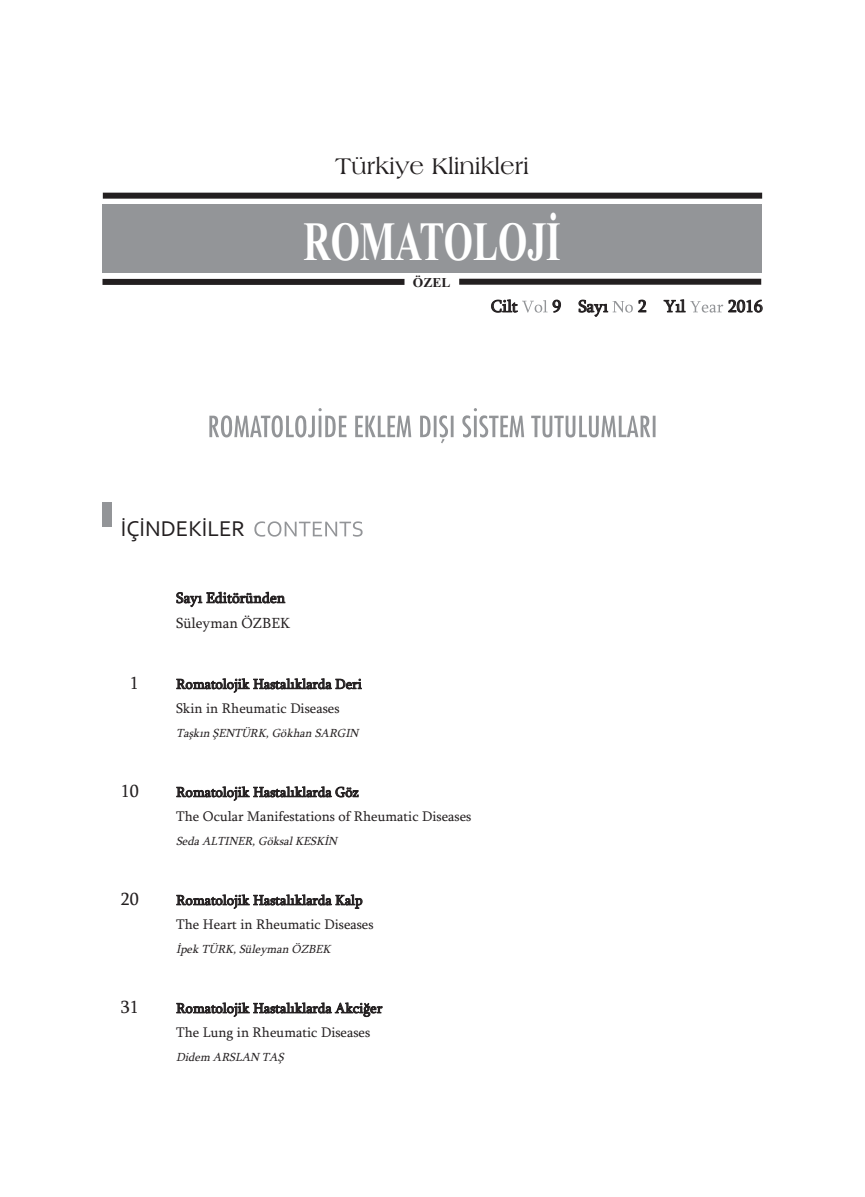
<style>
.page{position:relative;width:865px;height:1197px;background:#fff}
.page>*{position:absolute;margin:0;border:0;box-sizing:border-box;transform-origin:0 0}
.t1{font:700 55.35px "Times New Roman";color:#fff;scale:.68 1}
.t2{font:24px "Americana BT Roman";color:#231f20}
.t3{font:22.5px "Corbel";color:#231f20}
.t4{font:18px "Sylfaen";color:#231f20}
.t5{font:17.25px "Sylfaen";color:#231f20}
.t6{font:15px/24.8px "Sylfaen";color:#231f20}
.t7{font:14.25px/24.2px "Sylfaen";color:#231f20}
.t8{font:700 13.5px "Times New Roman";color:#231f20}
.t9{font:italic 12px "Sylfaen";color:#231f20}
</style>
<div class="page">
<svg style="left:254px;top:521px;width:108px;height:15px"></svg>
<div style="left:103px;top:501px;width:9px;height:25px;background:#939598"></div>
<div style="left:102px;top:204px;width:660px;height:68px;background:#939598"></div>
<div style="left:103px;top:193px;width:659px;height:6px;background:#231f20"></div>
<div style="left:102px;top:279px;width:302px;height:6px;background:#231f20"></div>
<div style="left:459px;top:279px;width:302px;height:6px;background:#231f20"></div>
<svg style="left:522px;top:300px;width:25px;height:12px"></svg>
<svg style="left:612px;top:301px;width:21px;height:11px"></svg>
<svg style="left:690px;top:301px;width:33px;height:11px"></svg>
<svg style="left:209px;top:408px;width:194px;height:29px"></svg>
<h2 class="t2" style="left:335px;top:152px;width:195px">Türkiye Klinikleri</h2>
<h1 class="t1" style="left:304px;top:208px;width:379px">ROMATOLOJİ</h1>
<p class="t8" style="left:413px;top:274px;width:39px">ÖZEL</p>
<p class="t5" style="left:491px;top:296px;width:28px">Cilt</p>
<p class="t5" style="left:552px;top:296px;width:57px">9 Sayı</p>
<p class="t5" style="left:638px;top:296px;width:49px">2 Yıl</p>
<p class="t5" style="left:728px;top:296px;width:36px">2016</p>
<h3 class="t3" style="left:121px;top:515px;width:126px">İÇİNDEKİLER</h3>
<p class="t6" style="left:176px;top:585px;width:115px">Sayı Editöründen<br>Süleyman ÖZBEK</p>
<p class="t4" style="left:130px;top:672px;width:10px">1</p>
<p class="t7" style="left:176px;top:671px;width:187px">Romatolojik Hastalıklarda Deri<br>Skin in Rheumatic Diseases</p>
<p class="t9" style="left:176px;top:725px;width:187px">Taşkın ŞENTÜRK, Gökhan SARGIN</p>
<p class="t4" style="left:121px;top:780px;width:19px">10</p>
<p class="t7" style="left:176px;top:779px;width:297px">Romatolojik Hastalıklarda Göz<br>The Ocular Manifestations of Rheumatic Diseases</p>
<p class="t9" style="left:176px;top:833px;width:166px">Seda ALTINER, Göksal KESKİN</p>
<p class="t4" style="left:121px;top:888px;width:19px">20</p>
<p class="t7" style="left:176px;top:887px;width:199px">Romatolojik Hastalıklarda Kalp<br>The Heart in Rheumatic Diseases</p>
<p class="t9" style="left:176px;top:941px;width:159px">İpek TÜRK, Süleyman ÖZBEK</p>
<p class="t4" style="left:121px;top:996px;width:19px">31</p>
<p class="t7" style="left:176px;top:995px;width:208px">Romatolojik Hastalıklarda Akciğer<br>The Lung in Rheumatic Diseases</p>
<p class="t9" style="left:176px;top:1049px;width:112px">Didem ARSLAN TAŞ</p>
</div>
